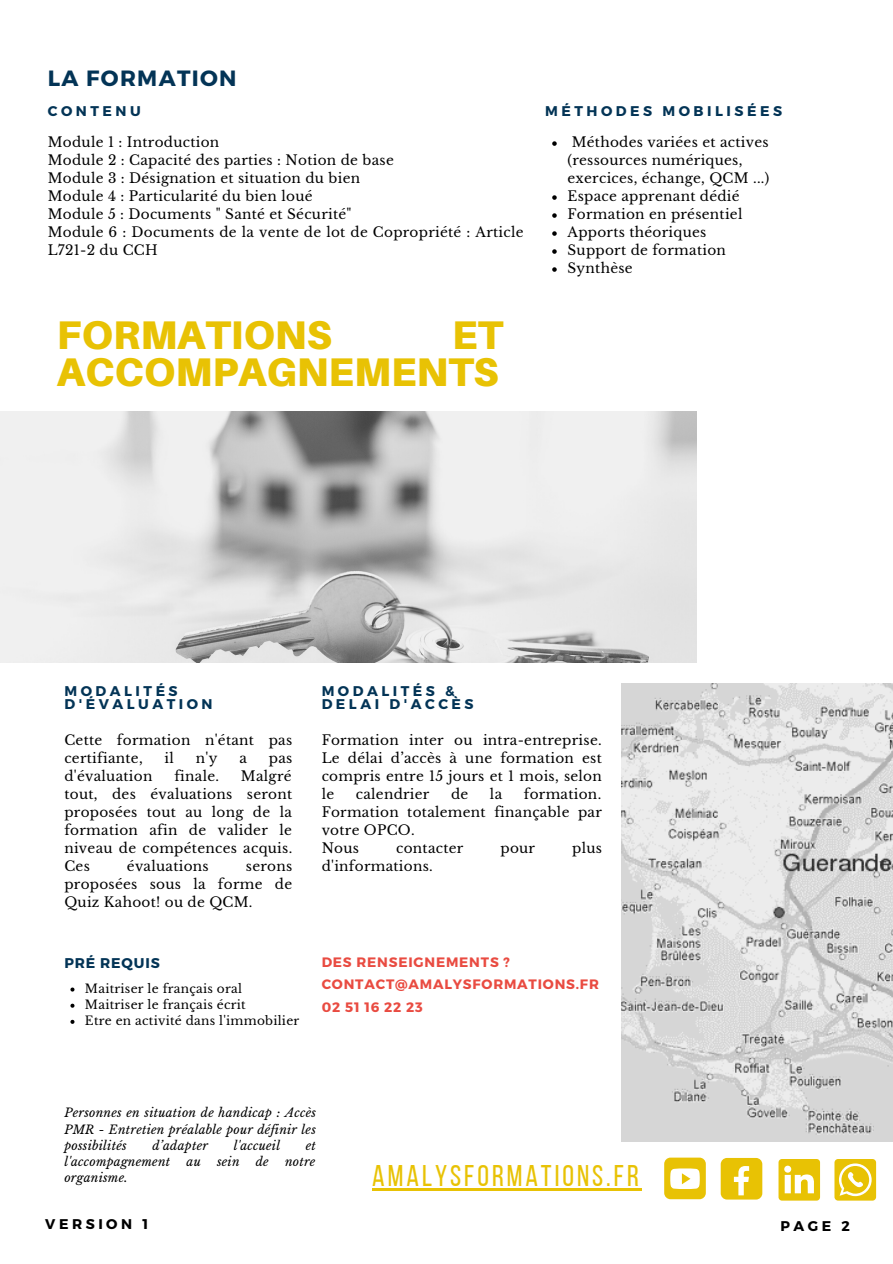
<style>
.page{position:relative;width:893px;height:1264px;background:#fff}
.page>*{position:absolute;margin:0;border:0;box-sizing:border-box;transform-origin:0 0}
.t1{font:900 40.05px/36.8px "Aileron";color:#e8c204;text-align:right}
.t2{font:29.85px "Bebas Neue";letter-spacing:.1em;color:#e8c204}
.t3{font:700 22.05px "Montserrat";letter-spacing:.06em;color:#033456}
.t4{font:700 14.1px/13.5px "Montserrat";letter-spacing:.25em;color:#033456}
.t5{font:700 14.1px "Montserrat";letter-spacing:.25em;color:#000}
.t6{font:700 14.1px "Montserrat";letter-spacing:.06em;color:#033456}
.t7{font:13.65px/18px "Libre Baskerville";letter-spacing:.02em;color:#000}
.t8{font:700 13.65px/22.5px "Montserrat";letter-spacing:.06em;color:#e94b41}
.t9{font:italic 12.15px/16.2px "Libre Baskerville";letter-spacing:.02em;color:#000;text-align:justify}
.t10{font:12.15px/16.2px "Libre Baskerville";letter-spacing:.02em;color:#000}
</style>
<div class="page">
<img style="left:0;top:412px;width:696px;height:250px">
<img style="left:621px;top:683px;width:271px;height:458px">
<svg style="left:552px;top:141px;width:4px;height:5px"></svg>
<svg style="left:552px;top:195px;width:4px;height:5px"></svg>
<svg style="left:552px;top:213px;width:4px;height:5px"></svg>
<svg style="left:552px;top:231px;width:4px;height:5px"></svg>
<svg style="left:552px;top:249px;width:4px;height:5px"></svg>
<svg style="left:552px;top:267px;width:4px;height:5px"></svg>
<div style="left:720px;top:1157px;width:42px;height:42px;background:#e8c204;border-radius:6px"></div>
<svg style="left:733px;top:1166px;width:16px;height:29px"></svg>
<div style="left:664px;top:1157px;width:41px;height:42px;background:#e8c204;border-radius:6px"></div>
<svg style="left:670px;top:1168px;width:29px;height:20px"></svg>
<svg style="left:778px;top:1159px;width:42px;height:41px"></svg>
<div style="left:834px;top:1158px;width:42px;height:42px;background:#e8c204;border-radius:4px"></div>
<svg style="left:839px;top:1163px;width:32px;height:33px"></svg>
<hr style="left:372px;top:1188px;width:234px;height:2px;background:#e8c204">
<hr style="left:606px;top:1188px;width:35px;height:2px;background:#e8c204">
<svg style="left:70px;top:987px;width:4px;height:4px"></svg>
<svg style="left:70px;top:1003px;width:4px;height:4px"></svg>
<svg style="left:70px;top:1019px;width:4px;height:4px"></svg>
<h3 class="t3" style="left:48px;top:63px;width:190px">LA FORMATION</h3>
<p class="t4" style="left:48px;top:103px;width:94px">CONTENU</p>
<p class="t4" style="left:545px;top:103px;width:238px">MÉTHODES MOBILISÉES</p>
<p class="t7" style="left:48px;top:133px;width:477px">Module 1 : Introduction<br>Module 2 : Capacité des parties : Notion de base<br>Module 3 : Désignation et situation du bien<br>Module 4 : Particularité du bien loué<br>Module 5 : Documents " Santé et Sécurité"<br>Module 6 : Documents de la vente de lot de Copropriété : Article L721-2 du CCH</p>
<p class="t7" style="left:567px;top:133px;width:203px;text-indent:4px">Méthodes variées et actives (ressources numériques, exercices, échange, QCM ...)<br>Espace apprenant dédié<br>Formation en présentiel<br>Apports théoriques<br>Support de formation<br>Synthèse</p>
<h1 class="t1" style="left:57px;top:316px;width:276px">FORMATIONS</h1>
<h1 class="t1" style="left:57px;top:316px;width:447px">ET<br>ACCOMPAGNEMENTS</h1>
<p class="t4" style="left:64px;top:683px;width:150px">MODALITÉS<br>D'ÉVALUATION</p>
<p class="t4" style="left:321px;top:683px;width:153px">MODALITÉS &amp;<br>DELAI D'ACCÈS</p>
<p class="t7" style="left:321px;top:730px;width:282px;text-align:justify">Formation inter ou intra-entreprise.<br>Le délai d’accès à une formation est compris entre 15 jours et 1 mois, selon le</p>
<p class="t7" style="left:64px;top:730px;width:229px">Cette formation n'étant pas certifiante,</p>
<p class="t7" style="left:165px;top:748px;width:11px">il</p>
<p class="t7" style="left:196px;top:748px;width:23px">n'y</p>
<p class="t7" style="left:239px;top:748px;width:9px">a</p>
<p class="t7" style="left:269px;top:748px;width:25px">pas</p>
<p class="t7" style="left:64px;top:766px;width:229px;text-align:justify;text-indent:176px">Malgré tout, des évaluations seront proposées tout au long de la formation afin de valider le niveau de compétences acquis.<br>Ces</p>
<p class="t7" style="left:64px;top:766px;width:90px">d'évaluation</p>
<p class="t7" style="left:174px;top:766px;width:46px">finale.</p>
<p class="t7" style="left:321px;top:784px;width:282px;text-indent:202px">formation.<br>Formation totalement finançable par votre OPCO.<br>Nous</p>
<p class="t7" style="left:356px;top:784px;width:75px">calendrier</p>
<p class="t7" style="left:451px;top:784px;width:19px">de</p>
<p class="t7" style="left:490px;top:784px;width:14px">la</p>
<p class="t7" style="left:396px;top:838px;width:69px">contacter</p>
<p class="t7" style="left:500px;top:838px;width:36px">pour</p>
<p class="t7" style="left:572px;top:838px;width:31px">plus</p>
<p class="t7" style="left:321px;top:856px;width:113px">d'informations.</p>
<p class="t7" style="left:127px;top:856px;width:83px">évaluations</p>
<p class="t7" style="left:64px;top:856px;width:229px;text-align:justify;text-indent:181px">serons proposées sous la forme de Quiz Kahoot! ou de QCM.</p>
<p class="t6" style="left:64px;top:953px;width:97px">PRÉ REQUIS</p>
<p class="t10" style="left:85px;top:980px;width:216px">Maitriser le français oral<br>Maitriser le français écrit<br>Etre en activité dans l'immobilier</p>
<p class="t8" style="left:321px;top:950px;width:279px">DES RENSEIGNEMENTS ?<br>CONTACT@AMALYSFORMATIONS.FR<br>02 51 16 22 23</p>
<p class="t9" style="left:64px;top:1105px;width:253px">Personnes en situation de handicap : Accès PMR - Entretien préalable pour définir les possibilités</p>
<p class="t9" style="left:152px;top:1137px;width:57px">d’adapter</p>
<p class="t9" style="left:234px;top:1137px;width:48px">l'accueil</p>
<p class="t9" style="left:306px;top:1137px;width:12px">et</p>
<p class="t9" style="left:64px;top:1153px;width:107px">l'accompagnement</p>
<p class="t9" style="left:186px;top:1153px;width:16px">au</p>
<p class="t9" style="left:217px;top:1153px;width:24px">sein</p>
<p class="t9" style="left:256px;top:1153px;width:14px">de</p>
<p class="t9" style="left:285px;top:1153px;width:32px">notre</p>
<p class="t9" style="left:64px;top:1169px;width:65px">organisme.</p>
<h2 class="t2" style="left:372px;top:1163px;width:268px">AMALYSFORMATIONS.fr</h2>
<p class="t5" style="left:45px;top:1214px;width:104px">VERSION 1</p>
<p class="t5" style="left:780px;top:1216px;width:71px">PAGE 2</p>
</div>
